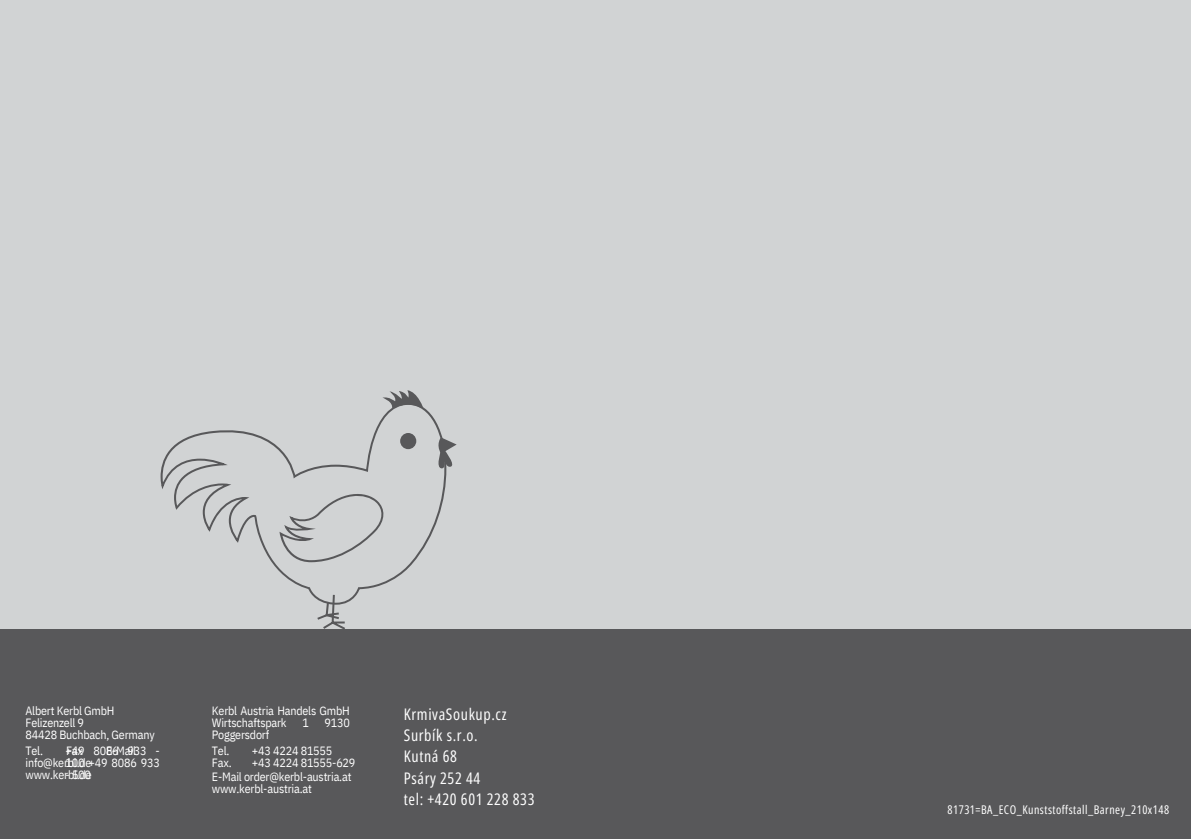
<style>
.page{position:relative;width:1191px;height:839px;background:#fff}
.page>*{position:absolute;margin:0;border:0;box-sizing:border-box;transform-origin:0 0}
.t1{font:16px/21.4px "Open Sans Condensed";letter-spacing:.04em;color:#fefefe}
.t2{font:12px/12px "IBM Plex Sans Cond";letter-spacing:-.015em;color:#fff}
.t3{font:12px "Open Sans Condensed";letter-spacing:.04em;color:#fff}
</style>
<div class="page">
<div style="left:0;top:0;width:1191px;height:838px;background:#d1d3d4"></div>
<div style="left:0;top:629px;width:1191px;height:209px;background:#58585a"></div>
<svg style="left:161px;top:408px;width:285px;height:196px"></svg>
<div style="left:400px;top:433px;width:16px;height:16px;background:#58585a;border-radius:50%"></div>
<svg style="left:437px;top:437px;width:20px;height:32px"></svg>
<svg style="left:382px;top:390px;width:42px;height:19px"></svg>
<svg style="left:317px;top:594px;width:28px;height:35px"></svg>
<p class="t2" style="left:26px;top:704px;width:131px">Albert Kerbl GmbH<br>Felizenzell 9<br>84428 Buchbach, Germany</p>
<p class="t2" style="left:26px;top:744px;width:19px">Tel.</p>
<p class="t2" style="left:66px;top:744px;width:19px">Fax</p>
<p class="t2" style="left:106px;top:744px;width:31px">E-Mail</p>
<p class="t2" style="left:26px;top:756px;width:68px">info@kerbl.de www.kerbl.de</p>
<p class="t2" style="left:66px;top:744px;width:96px">+49 8086 933 -<br>100 +49 8086 933</p>
<p class="t2" style="left:66px;top:768px;width:27px">- 500</p>
<p class="t2" style="left:212px;top:704px;width:140px">Kerbl Austria Handels GmbH<br>Wirtschaftspark</p>
<p class="t2" style="left:302px;top:716px;width:8px">1</p>
<p class="t2" style="left:325px;top:716px;width:27px">9130</p>
<p class="t2" style="left:212px;top:728px;width:59px">Poggersdorf</p>
<p class="t2" style="left:212px;top:744px;width:21px">Tel.<br>Fax.</p>
<p class="t2" style="left:252px;top:744px;width:105px">+43 4224 81555<br>+43 4224 81555-629</p>
<p class="t2" style="left:212px;top:770px;width:141px">E-Mail order@kerbl-austria.at www.kerbl-austria.at</p>
<p class="t1" style="left:404px;top:702px;width:132px">KrmivaSoukup.cz<br>Surbík s.r.o.<br>Kutná 68<br>Psáry 252 44<br>tel: +420 601 228 833</p>
<h1 class="t3" style="left:948px;top:800px;width:223px">81731=BA_ECO_Kunststoffstall_Barney_210x148</h1>
</div>
